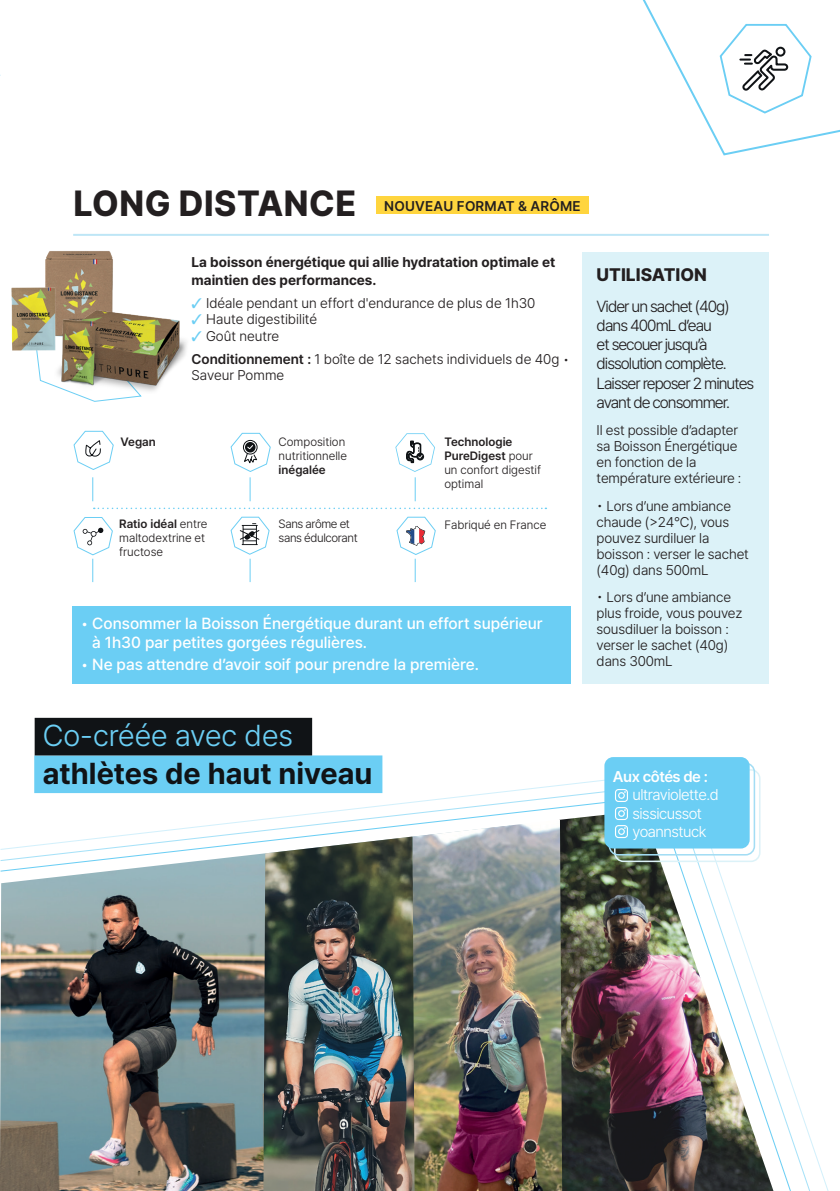
<style>
.page{position:relative;width:840px;height:1191px;background:#fff}
.page>*{position:absolute;margin:0;border:0;box-sizing:border-box;transform-origin:0 0}
.t1{font:800 36px "Pretendard";letter-spacing:.015em;color:#231f20}
.t2{font:700 30px "Pretendard";color:#101316}
.t3{font:300 30px "Pretendard";color:#6bcef4}
.t4{font:800 18px "Pretendard";color:#231f20}
.t5{font:500 16px/19.2px "Pretendard";color:#fff}
.t6{font:300 16px/19.2px "Pretendard";letter-spacing:-.06em;color:#231f20}
.t7{font:300 15.4px/18.6px "Pretendard";letter-spacing:-.03em;color:#fff}
.t8{font:600 15.4px "Pretendard";letter-spacing:-.03em;color:#fff}
.t9{font:300 14px/16px "Pretendard";letter-spacing:-.01em;color:#231f20}
.t10{font:700 14px/18px "Pretendard";color:#231f20}
.t11{font:600 14px "Pretendard";letter-spacing:.015em;color:#231f20}
.t12{font:300 12px/14px "Pretendard";color:#231f20}
.t13{font:600 12px "Pretendard";color:#231f20}
.t14{font:300 12px/14px "Pretendard";letter-spacing:-.03em;color:#231f20}
.s1{color:#6bcef4}
.s2{font-weight:600}
.s3{font-weight:300}
</style>
<div class="page">
<svg style="left:642px;top:0;width:197px;height:156px"></svg>
<svg style="left:37px;top:360px;width:73px;height:42px"></svg>
<div style="left:582px;top:252px;width:186px;height:432px;background:#dcf2f8"></div>
<hr style="left:73px;top:234px;width:695px;height:2px;background:#bee6f6">
<div style="left:376px;top:196px;width:212px;height:17px;background:#ffd53e"></div>
<svg style="left:718px;top:23px;width:94px;height:92px"></svg>
<svg style="left:94px;top:507px;width:452px;height:2px"></svg>
<svg style="left:92px;top:477px;width:1px;height:24px"></svg>
<svg style="left:230px;top:432px;width:41px;height:69px"></svg>
<svg style="left:396px;top:516px;width:40px;height:66px"></svg>
<svg style="left:73px;top:430px;width:41px;height:40px"></svg>
<svg style="left:73px;top:517px;width:40px;height:65px"></svg>
<svg style="left:395px;top:433px;width:40px;height:68px"></svg>
<svg style="left:230px;top:516px;width:40px;height:66px"></svg>
<svg style="left:35px;top:783px;width:791px;height:408px"></svg>
<img style="left:0;top:825px;width:410px;height:366px">
<img style="left:537px;top:810px;width:236px;height:381px">
<img style="left:410px;top:819px;width:152px;height:372px">
<img style="left:263px;top:836px;width:151px;height:355px">
<img style="left:45px;top:234px;width:68px;height:46px">
<img style="left:11px;top:280px;width:43px;height:80px">
<img style="left:54px;top:268px;width:133px;height:132px">
<div style="left:72px;top:606px;width:498px;height:77px;background:#6bcef4"></div>
<div style="left:34px;top:755px;width:348px;height:38px;background:#6bcef4;border:2px solid #6bcef4"></div>
<div style="left:35px;top:718px;width:277px;height:37px;background:#101316"></div>
<div style="left:613px;top:769px;width:147px;height:93px;border:2px solid #dcf2f8;border-radius:9px"></div>
<div style="left:608px;top:762px;width:146px;height:93px;border:2px solid #a3ddf4;border-radius:9px"></div>
<div style="left:604px;top:757px;width:145px;height:91px;background:#6bcef4;border-radius:9px"></div>
<svg style="left:615px;top:789px;width:12px;height:49px"></svg>
<h1 class="t1" style="left:73px;top:177px;width:284px">LONG DISTANCE</h1>
<p class="t11" style="left:384px;top:195px;width:198px">NOUVEAU FORMAT &amp; ARÔME</p>
<p class="t10" style="left:191px;top:253px;width:365px">La boisson énergétique qui allie hydratation optimale et maintien des performances.</p>
<p class="t9" style="left:191px;top:294px;width:345px"><span class="s1">✓</span> Idéale pendant un effort d'endurance de plus de 1h30</p>
<p class="t9" style="left:191px;top:311px;width:127px"><span class="s1">✓</span> Haute digestibilité</p>
<p class="t9" style="left:191px;top:325px;width:379px;line-height:22.4px"><span class="s1">✓</span> Goût neutre<br><span class="s2">Conditionnement :</span> 1 boîte de 12 sachets individuels de 40g •</p>
<p class="t9" style="left:191px;top:367px;width:94px">Saveur Pomme</p>
<p class="t13" style="left:121px;top:433px;width:37px">Vegan</p>
<p class="t12" style="left:278px;top:434px;width:70px">Composition nutritionnelle</p>
<p class="t13" style="left:278px;top:461px;width:49px">inégalée</p>
<p class="t12" style="left:444px;top:435px;width:98px"><span class="s2">Technologie<br>PureDigest</span> pour un confort digestif optimal</p>
<p class="t13" style="left:119px;top:515px;width:90px">Ratio idéal <span class="s3">entre</span></p>
<p class="t12" style="left:444px;top:517px;width:103px">Fabriqué en France</p>
<p class="t12" style="left:119px;top:531px;width:87px">maltodextrine et fructose</p>
<p class="t14" style="left:278px;top:516px;width:80px">Sans arôme et sans édulcorant</p>
<p class="t5" style="left:92px;top:613px;width:451px;text-indent:-11px">• Consommer la Boisson Énergétique durant un effort supérieur à 1h30 par petites gorgées régulières.</p>
<p class="t5" style="left:81px;top:654px;width:399px">• Ne pas attendre d’avoir soif pour prendre la première.</p>
<p class="t4" style="left:596px;top:262px;width:112px">UTILISATION</p>
<p class="t6" style="left:596px;top:296px;width:159px">Vider un sachet (40g) dans 400mL d’eau<br>et secouer jusqu’à dissolution complète.<br>Laisser reposer 2 minutes avant de consommer.</p>
<p class="t9" style="left:596px;top:422px;width:146px">Il est possible d’adapter sa Boisson Énergétique en fonction de la température extérieure :</p>
<p class="t9" style="left:596px;top:497px;width:154px">• Lors d’une ambiance chaude (&gt;24°C), vous pouvez surdiluer la boisson : verser le sachet (40g) dans 500mL</p>
<p class="t9" style="left:596px;top:588px;width:147px">• Lors d’une ambiance plus froide, vous pouvez sousdiluer la boisson : verser le sachet (40g) dans 300mL</p>
<h2 class="t3" style="left:43px;top:715px;width:252px">Co-créée avec des</h2>
<h2 class="t2" style="left:43px;top:751px;width:331px">athlètes de haut niveau</h2>
<p class="t8" style="left:612px;top:765px;width:96px">Aux côtés de :</p>
<p class="t7" style="left:632px;top:785px;width:88px">ultraviolette.d sissicussot yoannstuck</p>
</div>
